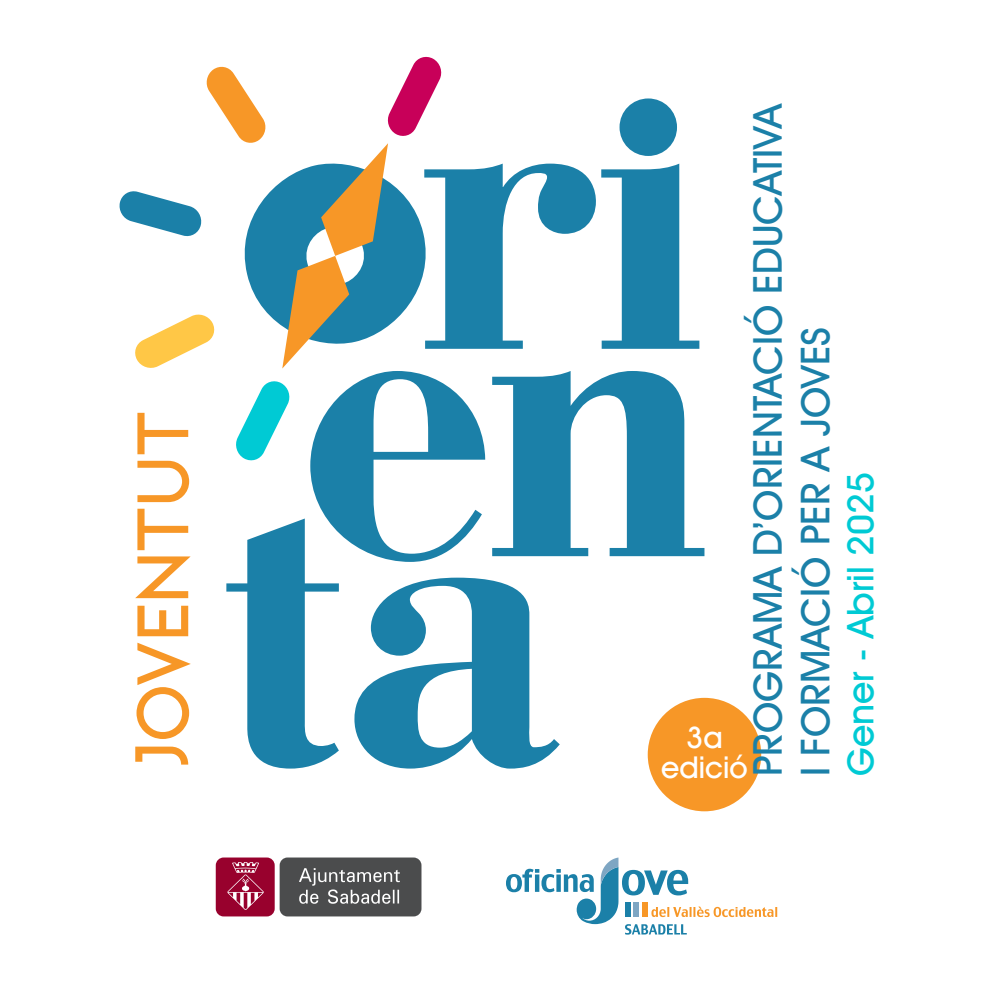
<style>
.page{position:relative;width:993px;height:993px;background:#fff}
.page>*{position:absolute;margin:0;border:0;box-sizing:border-box;transform-origin:0 0}
.t1{font:500 39.75px "Avant Garde IT Cby BT";color:#1b80a8}
.t2{font:500 36.5px "Avant Garde IT Cby BT";color:#00cad4}
.t3{font:500 30px "Avant Garde IT Cby BT";color:#fff}
</style>
<div class="page">
<div style="left:647px;top:697px;width:114px;height:114px;background:#f79727;border-radius:50%"></div>
<svg style="left:119px;top:56px;width:585px;height:712px"></svg>
<svg style="left:506px;top:857px;width:271px;height:77px"></svg>
<div style="left:279px;top:857px;width:142px;height:59px;background:#4b4c4d;border-radius:8px"></div>
<div style="left:216px;top:857px;width:58px;height:59px;background:#98012d;border-radius:8px"></div>
<svg style="left:227px;top:862px;width:37px;height:47px"></svg>
<svg style="left:299px;top:868px;width:100px;height:35px"></svg>
<p class="t1" style="left:743px;top:775px;width:675px;rotate:-90deg">PROGRAMA D’ORIENTACIÓ EDUCATIVA</p>
<p class="t3" style="left:686px;top:718px;width:38px">3a</p>
<p class="t3" style="left:661px;top:748px;width:88px">edició</p>
<p class="t1" style="left:790px;top:775px;width:450px;rotate:-90deg">I FORMACIÓ PER A JOVES</p>
<p class="t2" style="left:838px;top:775px;width:305px;rotate:-90deg">Gener - Abril 2025</p>
</div>
